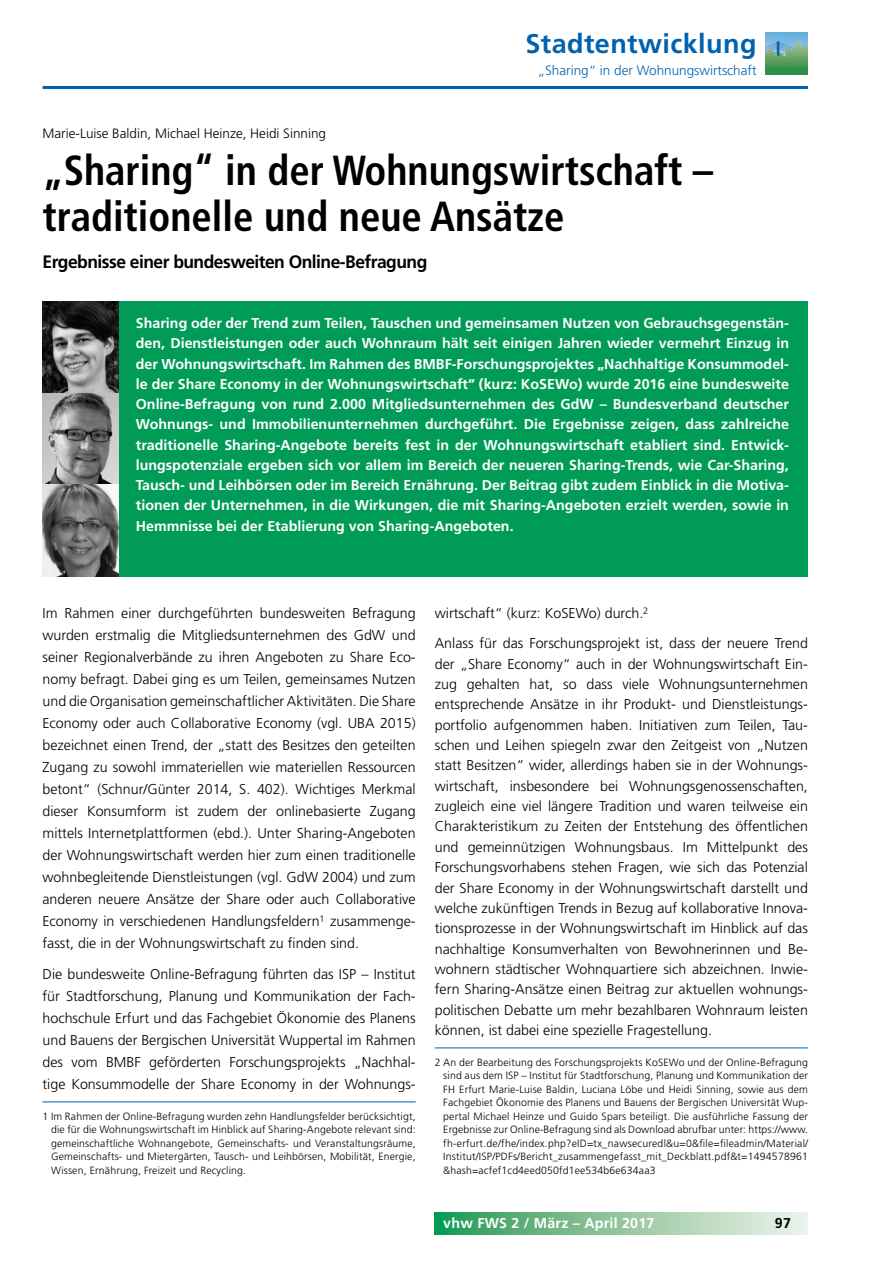
<style>
.page{position:relative;width:893px;height:1263px;background:#fff}
.page>*{position:absolute;margin:0;border:0;box-sizing:border-box;transform-origin:0 0}
.t1{font:700 condensed 42px/46.5px "Frutiger LT";color:#000}
.t2{font:700 27px "Frutiger LT";letter-spacing:.015em;color:#0062ae}
.t3{font:700 18px "Frutiger LT";letter-spacing:-.03em;color:#000}
.t4{font:300 14.25px/21.9px "Frutiger LT Std";color:#000;text-align:justify}
.t5{font:700 14.25px/20.2px "Frutiger LT";color:#fff;text-align:justify}
.t6{font:700 14.25px "Frutiger LT";color:#000}
.t7{font:300 13.5px "Frutiger CE";color:#000}
.t8{font:300 13.5px "Frutiger LT Std";color:#0062ae}
.t9{font:300 10.5px/13.5px "Frutiger LT Std";letter-spacing:.015em;color:#000;text-align:justify}
</style>
<div class="page">
<hr style="left:43px;top:86px;width:765px;height:3px;background:#0062ae">
<svg style="left:435px;top:1213px;width:373px;height:21px;background:#8ec69f"></svg>
<img style="left:766px;top:32px;width:42px;height:43px">
<div style="left:42px;top:301px;width:766px;height:276px;background:#009b56"></div>
<img style="left:42px;top:301px;width:77px;height:276px">
<hr style="left:435px;top:1048px;width:373px;height:1px;background:#0062ae">
<hr style="left:43px;top:1102px;width:373px;height:1px;background:#0062ae">
<h2 class="t2" style="left:525px;top:28px;width:233px">Stadtentwicklung</h2>
<p class="t8" style="left:538px;top:62px;width:220px">„Sharing“ in der Wohnungswirtschaft</p>
<p class="t7" style="left:43px;top:126px;width:285px">Marie-Luise Baldin, Michael Heinze, Heidi Sinning</p>
<h1 class="t1" style="left:43px;top:147px;width:672px">„Sharing“ in der Wohnungswirtschaft – traditionelle und neue Ansätze</h1>
<p class="t3" style="left:43px;top:251px;width:386px">Ergebnisse einer bundesweiten Online-Befragung</p>
<p class="t5" style="left:136px;top:313px;width:655px">Sharing oder der Trend zum Teilen, Tauschen und gemeinsamen Nutzen von Gebrauchsgegenstän&shy;den, Dienstleistungen oder auch Wohnraum hält seit einigen Jahren wieder vermehrt Einzug in der Wohnungswirtschaft. Im Rahmen des BMBF-Forschungsprojektes „Nachhaltige Konsummodel&shy;le der Share Economy in der Wohnungswirtschaft“ (kurz: KoSEWo) wurde 2016 eine bundesweite Online-Befragung von rund 2.000 Mitgliedsunternehmen des GdW – Bundesverband deutscher Wohnungs- und Immobilienunternehmen durchgeführt. Die Ergebnisse zeigen, dass zahlreiche traditionelle Sharing-Angebote bereits fest in der Wohnungswirtschaft etabliert sind. Entwick&shy;lungspotenziale ergeben sich vor allem im Bereich der neueren Sharing-Trends, wie Car-Sharing, Tausch- und Leihbörsen oder im Bereich Ernährung. Der Beitrag gibt zudem Einblick in die Motiva&shy;tionen der Unternehmen, in die Wirkungen, die mit Sharing-Angeboten erzielt werden, sowie in Hemmnisse bei der Etablierung von Sharing-Angeboten.</p>
<p class="t4" style="left:43px;top:602px;width:375px">Im Rahmen einer durchgeführten bundesweiten Befragung wurden erstmalig die Mitgliedsunternehmen des GdW und seiner Regionalverbände zu ihren Angeboten zu Share Eco&shy;nomy befragt. Dabei ging es um Teilen, gemeinsames Nutzen und die Organisation gemeinschaftlicher Aktivitäten. Die Share Economy oder auch Collaborative Economy (vgl. UBA 2015) bezeichnet einen Trend, der „statt des Besitzes den geteilten Zugang zu sowohl immateriellen wie materiellen Ressourcen betont“ (Schnur/Günter 2014, S. 402). Wichtiges Merkmal dieser Konsumform ist zudem der onlinebasierte Zugang mittels Internetplattformen (ebd.). Unter Sharing-Angeboten der Wohnungswirtschaft werden hier zum einen traditionelle wohnbegleitende Dienstleistungen (vgl. GdW 2004) und zum anderen neuere Ansätze der Share oder auch Collaborative Economy in verschiedenen Handlungsfeldern<sup>1</sup> zusammenge&shy;fasst, die in der Wohnungswirtschaft zu finden sind.</p>
<p class="t4" style="left:43px;top:964px;width:375px">Die bundesweite Online-Befragung führten das ISP – Institut für Stadtforschung, Planung und Kommunikation der Fach&shy;hochschule Erfurt und das Fachgebiet Ökonomie des Planens und Bauens der Bergischen Universität Wuppertal im Rahmen des vom BMBF geförderten Forschungsprojekts „Nachhal&shy;tige Konsummodelle der Share Economy in der Wohnungs-</p>
<p class="t9" style="left:51px;top:1109px;width:366px;text-indent:-9px">1 Im Rahmen der Online-Befragung wurden zehn Handlungsfelder berücksichtigt, die für die Wohnungswirtschaft im Hinblick auf Sharing-Angebote relevant sind: gemeinschaftliche Wohnangebote, Gemeinschafts- und Veranstaltungsräume, Gemeinschafts- und Mietergärten, Tausch- und Leihbörsen, Mobilität, Energie, Wissen, Ernährung, Freizeit und Recycling.</p>
<p class="t4" style="left:435px;top:598px;width:375px;line-height:30.2px">wirtschaft“ (kurz: KoSEWo) durch.<sup>2<br></sup>Anlass für das Forschungsprojekt ist, dass der neuere Trend</p>
<p class="t4" style="left:435px;top:654px;width:375px;line-height:20.4px">der „Share Economy“ auch in der Wohnungswirtschaft Ein&shy;zug gehalten hat, so dass viele Wohnungsunternehmen entsprechende Ansätze in ihr Produkt- und Dienstleistungs&shy;portfolio aufgenommen haben. Initiativen zum Teilen, Tau&shy;schen und Leihen spiegeln zwar den Zeitgeist von „Nutzen statt Besitzen“ wider, allerdings haben sie in der Wohnungs&shy;wirtschaft, insbesondere bei Wohnungsgenossenschaften, zugleich eine viel längere Tradition und waren teilweise ein Charakteristikum zu Zeiten der Entstehung des öffentlichen und gemeinnützigen Wohnungsbaus. Im Mittelpunkt des Forschungsvorhabens stehen Fragen, wie sich das Potenzial der Share Economy in der Wohnungswirtschaft darstellt und welche zukünftigen Trends in Bezug auf kollaborative Innova&shy;tionsprozesse in der Wohnungswirtschaft im Hinblick auf das nachhaltige Konsumverhalten von Bewohnerinnen und Be&shy;wohnern städtischer Wohnquartiere sich abzeichnen. Inwie&shy;fern Sharing-Ansätze einen Beitrag zur aktuellen wohnungs&shy;politischen Debatte um mehr bezahlbaren Wohnraum leisten können, ist dabei eine spezielle Fragestellung.</p>
<p class="t9" style="left:443px;top:1055px;width:366px;text-indent:-9px">2 An der Bearbeitung des Forschungsprojekts KoSEWo und der Online-Befragung sind aus dem ISP – Institut für Stadtforschung, Planung und Kommunikation der FH Erfurt Marie-Luise Baldin, Luciana Löbe und Heidi Sinning, sowie aus dem Fachgebiet Ökonomie des Planens und Bauens der Bergischen Universität Wup&shy;pertal Michael Heinze und Guido Spars beteiligt. Die ausführliche Fassung der Ergebnisse zur Online-Befragung sind als Download abrufbar unter: https://www. fh-erfurt.de/fhe/index.php?eID=tx_nawsecuredl&amp;u=0&amp;file=fileadmin/Material/ Institut/ISP/PDFs/Bericht_zusammengefasst_mit_Deckblatt.pdf&amp;t=1494578961 &amp;hash=acfef1cd4eed050fd1ee534b6e634aa3</p>
<p class="t5" style="left:443px;top:1213px;width:213px">vhw FWS 2 / März – April 2017</p>
<p class="t6" style="left:775px;top:1214px;width:18px">97</p>
</div>
